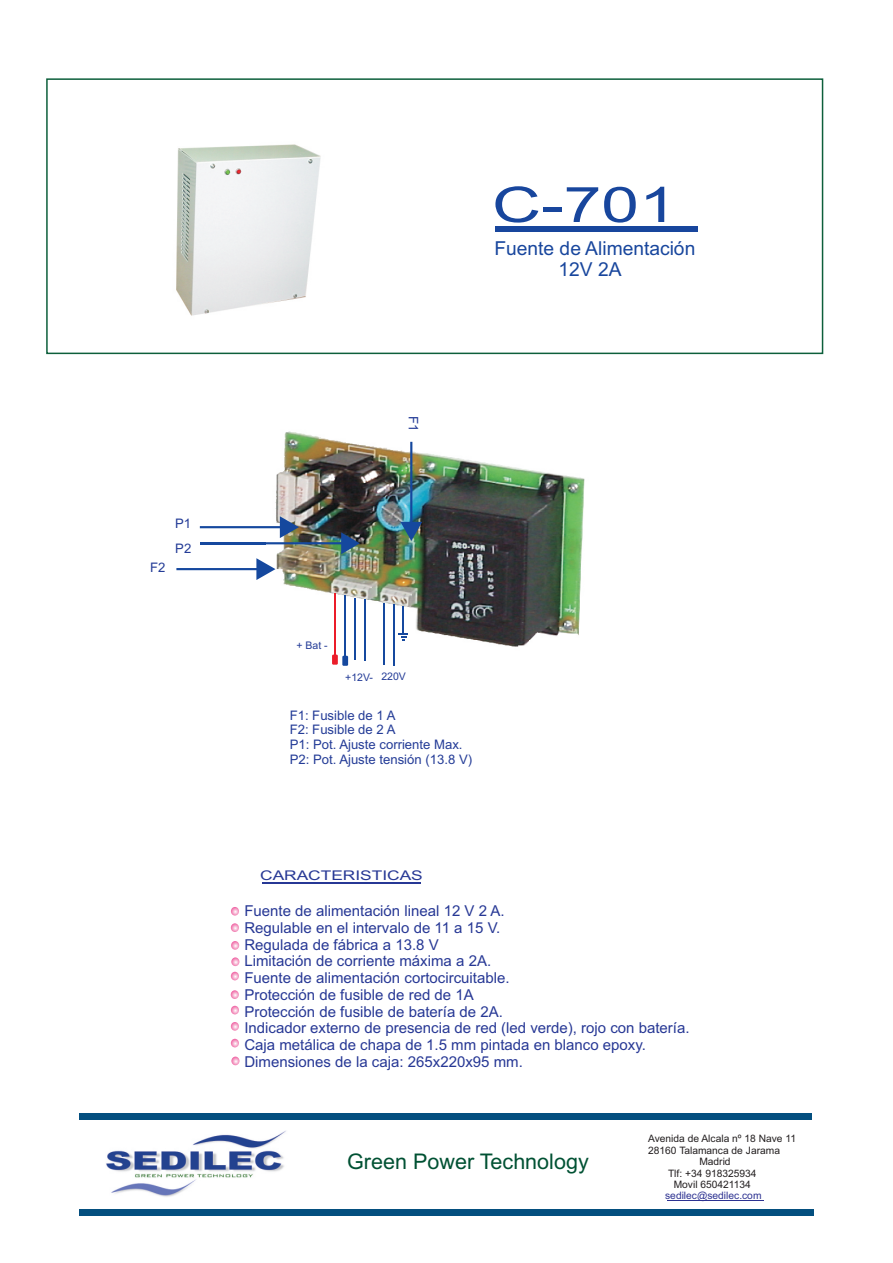
<style>
.page{position:relative;width:893px;height:1263px;background:#fff}
.page>*{position:absolute;margin:0;border:0;box-sizing:border-box;transform-origin:0 0}
.t1{font:49.05px "Arial";color:#18469d;scale:1.38 1}
.t2{font:21.6px "Arial";color:#005133}
.t3{font:19.2px/21.5px "Arial";color:#18469d;text-align:center}
.t4{font:15px/16.8px "Arial";color:#273895}
.t5{font:13.35px "Arial";color:#273895;scale:1.3 1}
.t6{font:13.2px/14.7px "Arial";color:#243c97}
.t7{font:10.5px "Arial";color:#243c97}
.t8{font:10.2px "Arial";color:#231f20}
.t9{font:10.2px "Arial";color:#2d3291}
</style>
<div class="page">
<div style="left:496px;top:226px;width:202px;height:6px;background:#18469d"></div>
<hr style="left:262px;top:882px;width:159px;height:1px;background:#273895">
<svg style="left:231px;top:1006px;width:8px;height:8px"></svg>
<svg style="left:231px;top:1056px;width:8px;height:9px"></svg>
<svg style="left:231px;top:1039px;width:8px;height:8px"></svg>
<svg style="left:231px;top:990px;width:8px;height:9px"></svg>
<svg style="left:231px;top:1022px;width:8px;height:9px"></svg>
<svg style="left:231px;top:972px;width:8px;height:8px"></svg>
<svg style="left:231px;top:941px;width:8px;height:9px"></svg>
<svg style="left:231px;top:957px;width:8px;height:9px"></svg>
<svg style="left:231px;top:923px;width:8px;height:9px"></svg>
<svg style="left:231px;top:907px;width:8px;height:8px"></svg>
<div style="left:46px;top:78px;width:777px;height:276px;border:2px solid #0d5f3b"></div>
<img style="left:275px;top:431px;width:310px;height:229px">
<hr style="left:334px;top:594px;width:2px;height:61px;background:#eb1c29">
<hr style="left:344px;top:595px;width:2px;height:61px;background:#15489e">
<hr style="left:355px;top:598px;width:1px;height:61px;background:#15489e">
<hr style="left:364px;top:599px;width:2px;height:62px;background:#15489e">
<hr style="left:384px;top:603px;width:1px;height:61px;background:#15489e">
<hr style="left:393px;top:605px;width:1px;height:61px;background:#15489e">
<div style="left:332px;top:655px;width:6px;height:10px;background:#eb1c29"></div>
<div style="left:342px;top:656px;width:6px;height:10px;background:#15489e"></div>
<svg style="left:398px;top:606px;width:10px;height:34px"></svg>
<img style="left:400px;top:442px;width:22px;height:99px">
<img style="left:176px;top:516px;width:184px;height:64px">
<hr style="left:200px;top:542px;width:65px;height:2px;background:#15489e">
<img style="left:176px;top:144px;width:145px;height:172px">
<img style="left:106px;top:1130px;width:180px;height:67px">
<div style="left:80px;top:1113px;width:732px;height:7px;background:#044f7f"></div>
<div style="left:79px;top:1209px;width:735px;height:6px;background:#044f7f"></div>
<hr style="left:667px;top:1200px;width:96px;height:1px;background:#2d3291">
<h1 class="t1" style="left:492px;top:186px;width:135px">C-701</h1>
<p class="t3" style="left:494px;top:239px;width:202px">Fuente de Alimentación<br>12V 2A</p>
<p class="t6" style="left:150px;top:561px;width:17px">F2</p>
<p class="t6" style="left:175px;top:517px;width:18px">P1</p>
<p class="t6" style="left:175px;top:543px;width:18px">P2</p>
<p class="t6" style="left:419px;top:415px;width:17px;rotate:90deg">F1</p>
<p class="t7" style="left:296px;top:641px;width:33px">+ Bat -</p>
<p class="t7" style="left:345px;top:674px;width:29px">+12V-</p>
<p class="t7" style="left:381px;top:672px;width:26px">220V</p>
<p class="t6" style="left:290px;top:709px;width:184px">F1: Fusible de 1 A<br>F2: Fusible de 2 A<br>P1: Pot. Ajuste corriente Max.<br>P2: Pot. Ajuste tensión (13.8 V)</p>
<p class="t5" style="left:260px;top:870px;width:127px">CARACTERISTICAS</p>
<p class="t4" style="left:244px;top:904px;width:447px">Fuente de alimentación lineal 12 V 2 A.<br>Regulable en el intervalo de 11 a 15 V.<br>Regulada de fábrica a 13.8 V<br>Limitación de corriente máxima a 2A.<br>Fuente de alimentación cortocircuitable.<br>Protección de fusible de red de 1A<br>Protección de fusible de batería de 2A.<br>Indicador externo de presencia de red (led verde), rojo con batería.<br>Caja metálica de chapa de 1.5 mm pintada en blanco epoxy.<br>Dimensiones de la caja: 265x220x95 mm.</p>
<h2 class="t2" style="left:347px;top:1153px;width:243px">Green Power Technology</h2>
<p class="t8" style="left:648px;top:1135px;width:149px">Avenida de Alcala nº 18 Nave 11</p>
<p class="t8" style="left:648px;top:1146px;width:133px">28160 Talamanca de Jarama</p>
<p class="t8" style="left:699px;top:1158px;width:33px">Madrid</p>
<p class="t8" style="left:668px;top:1169px;width:90px">Tlf: +34 918325934</p>
<p class="t8" style="left:674px;top:1180px;width:79px">Movil 650421134</p>
<p class="t9" style="left:665px;top:1192px;width:98px">sedilec@sedilec.com</p>
</div>
